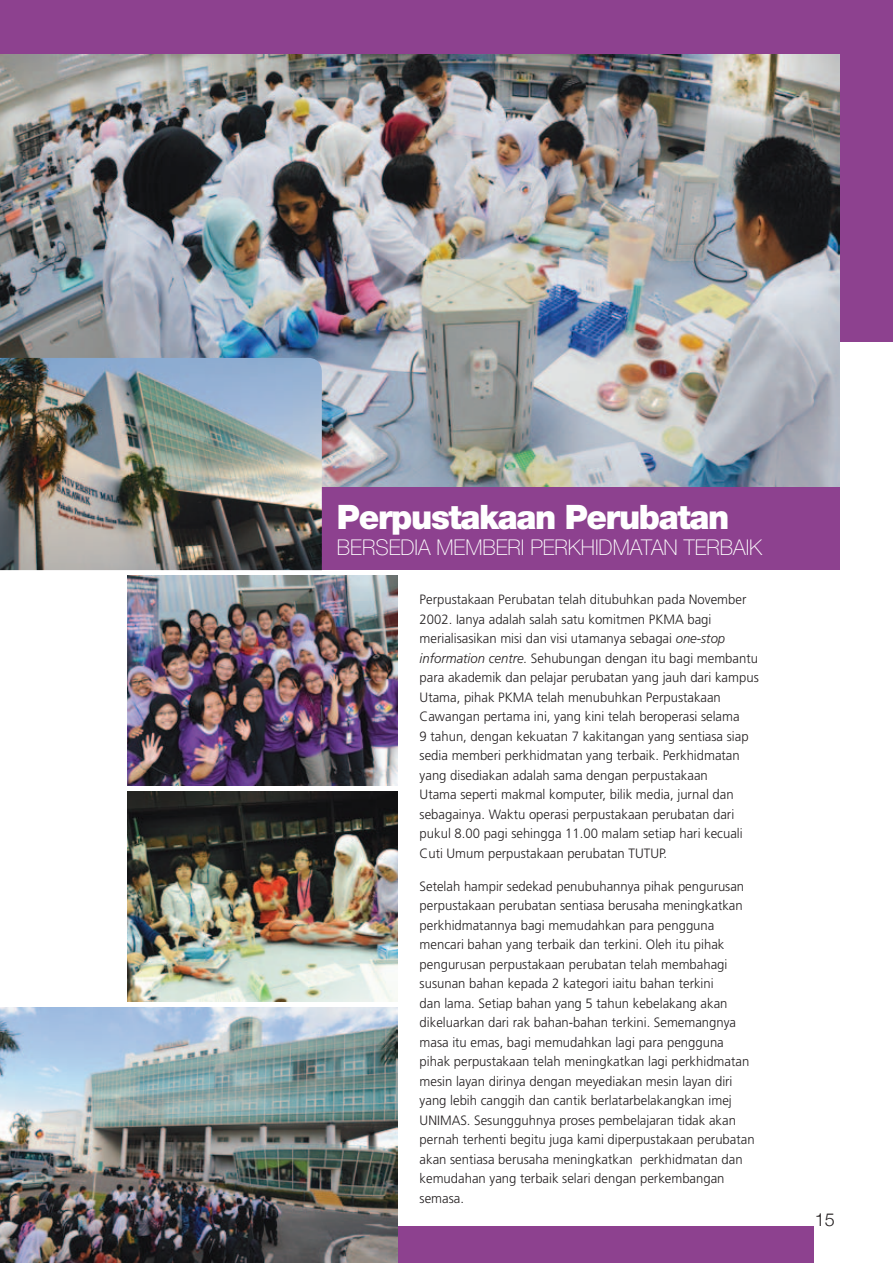
<style>
.page{position:relative;width:893px;height:1263px;background:#fff}
.page>*{position:absolute;margin:0;border:0;box-sizing:border-box;transform-origin:0 0}
.t1{font:900 33.75px "Helvetica Neue LT Std";letter-spacing:-.04em;color:#fff}
.t2{font:100 21.75px "Helvetica Neue LT Std";color:#fff}
.t3{font:300 18px "Helvetica Neue";color:#231f20}
.t4{font:300 13.5px/19.5px "Frutiger";color:#231f20}
.s1{font-style:italic}
</style>
<div class="page">
<div style="left:0;top:0;width:893px;height:342px;background:#8d418f"></div>
<div style="left:0;top:1226px;width:813px;height:37px;background:#8d418f"></div>
<img style="left:0;top:1008px;width:398px;height:255px">
<img style="left:128px;top:575px;width:270px;height:211px">
<img style="left:128px;top:791px;width:270px;height:211px">
<img style="left:0;top:54px;width:839px;height:434px">
<div style="left:0;top:488px;width:839px;height:82px;background:#8d418f"></div>
<img style="left:0;top:358px;width:322px;height:212px">
<h1 class="t1" style="left:337px;top:497px;width:394px">Perpustakaan Perubatan</h1>
<h2 class="t2" style="left:337px;top:535px;width:427px">BERSEDIA MEMBERI PERKHIDMATAN TERBAIK</h2>
<p class="t4" style="left:420px;top:590px;width:341px">Perpustakaan Perubatan telah ditubuhkan pada November 2002. Ianya adalah salah satu komitmen PKMA bagi merialisasikan misi dan visi utamanya sebagai <span class="s1">one-stop information centre.</span> Sehubungan dengan itu bagi membantu para akademik dan pelajar perubatan yang jauh dari kampus Utama, pihak PKMA telah menubuhkan Perpustakaan Cawangan pertama ini, yang kini telah beroperasi selama<br>9 tahun, dengan kekuatan 7 kakitangan yang sentiasa siap sedia memberi perkhidmatan yang terbaik. Perkhidmatan yang disediakan adalah sama dengan perpustakaan<br>Utama seperti makmal komputer, bilik media, jurnal dan sebagainya. Waktu operasi perpustakaan perubatan dari pukul 8.00 pagi sehingga 11.00 malam setiap hari kecuali Cuti Umum perpustakaan perubatan TUTUP.</p>
<p class="t4" style="left:420px;top:876px;width:336px">Setelah hampir sedekad penubuhannya pihak pengurusan perpustakaan perubatan sentiasa berusaha meningkatkan perkhidmatannya bagi memudahkan para pengguna mencari bahan yang terbaik dan terkini. Oleh itu pihak pengurusan perpustakaan perubatan telah membahagi susunan bahan kepada 2 kategori iaitu bahan terkini<br>dan lama. Setiap bahan yang 5 tahun kebelakang akan dikeluarkan dari rak bahan-bahan terkini. Sememangnya masa itu emas, bagi memudahkan lagi para pengguna pihak perpustakaan telah meningkatkan lagi perkhidmatan mesin layan dirinya dengan meyediakan mesin layan diri yang lebih canggih dan cantik berlatarbelakangkan imej UNIMAS. Sesungguhnya proses pembelajaran tidak akan pernah terhenti begitu juga kami diperpustakaan perubatan akan sentiasa berusaha meningkatkan perkhidmatan dan kemudahan yang terbaik selari dengan perkembangan semasa.</p>
<h3 class="t3" style="left:815px;top:1209px;width:22px">15</h3>
</div>
